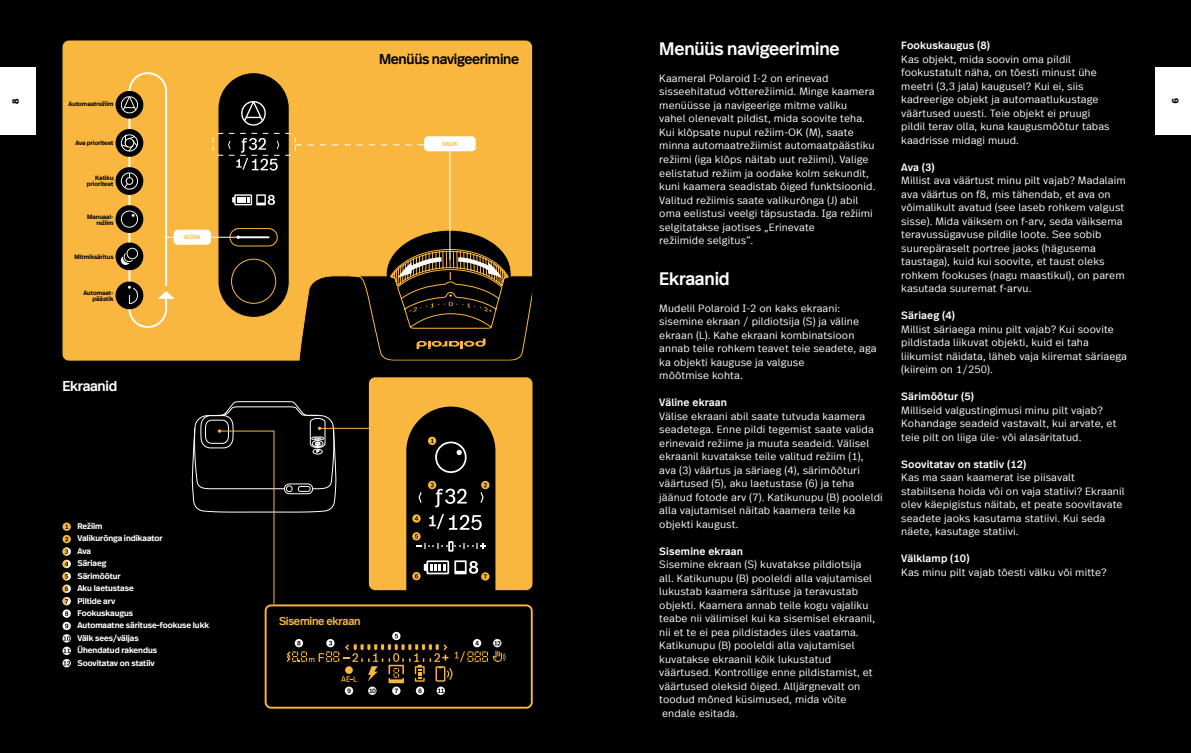
<style>
.page{position:relative;width:1191px;height:753px;background:#000}
.page>*{position:absolute;margin:0;border:0;box-sizing:border-box;transform-origin:0 0}
.t1{font:500 18px "Real Head Offc";letter-spacing:-.01em;color:#fff}
.t2{font:500 14.25px "Real Head Offc";letter-spacing:-.02em;color:#000}
.t3{font:500 14.25px "Real Head Offc";letter-spacing:-.02em;color:#fff}
.t4{font:500 11.25px "Real Head Offc";letter-spacing:-.02em;color:#fab73f}
.t5{font:300 10.5px/13.5px "Real Text Offc";letter-spacing:.01em;color:#fff}
.t6{font:500 10.5px "Real Text Offc";letter-spacing:.01em;color:#fff}
.t7{font:700 9px "Real Head Offc";color:#000}
.t8{font:600 8.25px/12.5px "Real Head Offc";color:#fff}
.t9{font:600 6.15px/6.8px "Real Head Offc";color:#000;text-align:right}
.t10{font:500 6px "Real Head Offc";color:#fab73f}
.t11{font:500 5.25px "Real Head Offc";letter-spacing:-.02em;color:#fab73f}
</style>
<div class="page">
<div style="left:0;top:67px;width:36px;height:68px;background:#fff"></div>
<div style="left:1155px;top:67px;width:36px;height:68px;background:#fff"></div>
<svg style="left:63px;top:40px;width:469px;height:320px;background:#dda237"></svg>
<svg style="left:232px;top:194px;width:43px;height:11px"></svg>
<svg style="left:239px;top:99px;width:28px;height:28px"></svg>
<svg style="left:297px;top:229px;width:235px;height:131px"></svg>
<hr style="left:167px;top:237px;width:71px;height:1px;background:#fff">
<svg style="left:229px;top:228px;width:49px;height:76px"></svg>
<hr style="left:450px;top:145px;width:1px;height:115px;background:#fff">
<svg style="left:212px;top:133px;width:248px;height:38px"></svg>
<div style="left:424px;top:136px;width:52px;height:15px;background:#fff;border-radius:4px"></div>
<svg style="left:120px;top:72px;width:55px;height:256px"></svg>
<div style="left:174px;top:230px;width:37px;height:15px;background:#fff;border-radius:4px"></div>
<svg style="left:63px;top:522px;width:8px;height:9px"></svg>
<svg style="left:65px;top:524px;width:3px;height:5px"></svg>
<svg style="left:63px;top:535px;width:8px;height:8px"></svg>
<svg style="left:65px;top:537px;width:3px;height:4px"></svg>
<svg style="left:63px;top:547px;width:8px;height:8px"></svg>
<svg style="left:63px;top:559px;width:8px;height:9px"></svg>
<svg style="left:63px;top:572px;width:8px;height:8px"></svg>
<svg style="left:63px;top:584px;width:8px;height:9px"></svg>
<svg style="left:63px;top:597px;width:8px;height:8px"></svg>
<svg style="left:63px;top:547px;width:5px;height:58px"></svg>
<svg style="left:63px;top:609px;width:8px;height:8px"></svg>
<svg style="left:65px;top:611px;width:3px;height:5px"></svg>
<svg style="left:63px;top:621px;width:8px;height:9px"></svg>
<svg style="left:65px;top:623px;width:3px;height:5px"></svg>
<svg style="left:63px;top:634px;width:8px;height:8px"></svg>
<svg style="left:64px;top:636px;width:6px;height:4px"></svg>
<svg style="left:63px;top:646px;width:8px;height:9px"></svg>
<svg style="left:64px;top:648px;width:6px;height:5px"></svg>
<svg style="left:63px;top:659px;width:8px;height:8px"></svg>
<svg style="left:64px;top:661px;width:6px;height:4px"></svg>
<svg style="left:192px;top:377px;width:341px;height:331px"></svg>
<div style="left:417px;top:51px;width:103px;height:17px;background:#fab73f"></div>
<div style="left:76px;top:85px;width:38px;height:237px;background:#fab73f"></div>
<div style="left:272px;top:608px;width:76px;height:17px;background:#000"></div>
<p class="t6" style="left:901px;top:39px;width:90px">Fookuskaugus (8)</p>
<p class="t5" style="left:901px;top:52px;width:210px">Kas objekt, mida soovin oma pildil fookustatult näha, on tõesti minust ühe meetri (3,3 jala) kaugusel? Kui ei, siis kadreerige objekt ja automaatlukustage väärtused uuesti. Teie objekt ei pruugi pildil terav olla, kuna kaugusmõõtur tabas kaadrisse midagi muud.</p>
<p class="t6" style="left:901px;top:160px;width:35px">Ava (3)</p>
<p class="t5" style="left:901px;top:174px;width:226px">Millist ava väärtust minu pilt vajab? Madalaim ava väärtus on f8, mis tähendab, et ava on võimalikult avatud (see laseb rohkem valgust sisse). Mida väiksem on f-arv, seda väiksema teravussügavuse pildile loote. See sobib suurepäraselt portree jaoks (hägusema taustaga), kuid kui soovite, et taust oleks rohkem fookuses (nagu maastikul), on parem kasutada suuremat f-arvu.</p>
<p class="t6" style="left:901px;top:309px;width:55px">Säriaeg (4)</p>
<p class="t5" style="left:901px;top:322px;width:227px">Millist säriaega minu pilt vajab? Kui soovite pildistada liikuvat objekti, kuid ei taha liikumist näidata, läheb vaja kiiremat säriaega (kiireim on 1/250).</p>
<p class="t6" style="left:901px;top:390px;width:74px">Särimõõtur (5)</p>
<p class="t5" style="left:901px;top:403px;width:217px">Milliseid valgustingimusi minu pilt vajab?<br>Kohandage seadeid vastavalt, kui arvate, et teie pilt on liiga üle- või alasäritatud.</p>
<p class="t6" style="left:901px;top:457px;width:127px">Soovitatav on statiiv (12)</p>
<p class="t5" style="left:901px;top:471px;width:225px">Kas ma saan kaamerat ise piisavalt stabiilsena hoida või on vaja statiivi? Ekraanil olev käepigistus näitab, et peate soovitavate seadete jaoks kasutama statiivi. Kui seda näete, kasutage statiivi.</p>
<p class="t6" style="left:901px;top:552px;width:70px">Välklamp (10)</p>
<p class="t5" style="left:901px;top:565px;width:207px">Kas minu pilt vajab tõesti välku või mitte?</p>
<h1 class="t1" style="left:659px;top:37px;width:182px">Menüüs navigeerimine</h1>
<p class="t5" style="left:659px;top:72px;width:218px">Kaameral Polaroid I-2 on erinevad sisseehitatud võtterežiimid. Minge kaamera menüüsse ja navigeerige mitme valiku vahel olenevalt pildist, mida soovite teha.<br>Kui klõpsate nupul režiim-OK (M), saate minna automaatrežiimist automaatpäästiku režiimi (iga klõps näitab uut režiimi). Valige eelistatud režiim ja oodake kolm sekundit, kuni kaamera seadistab õiged funktsioonid.<br>Valitud režiimis saate valikurõnga (J) abil oma eelistusi veelgi täpsustada. Iga režiimi selgitatakse jaotises „Erinevate<br>režiimide selgitus“.</p>
<h1 class="t1" style="left:659px;top:267px;width:72px">Ekraanid</h1>
<p class="t5" style="left:659px;top:301px;width:219px">Mudelil Polaroid I-2 on kaks ekraani: sisemine ekraan / pildiotsija (S) ja väline ekraan (L). Kahe ekraani kombinatsioon annab teile rohkem teavet teie seadete, aga ka objekti kauguse ja valguse<br>mõõtmise kohta.</p>
<p class="t6" style="left:659px;top:396px;width:69px">Väline ekraan</p>
<p class="t5" style="left:659px;top:409px;width:225px">Välise ekraani abil saate tutvuda kaamera seadetega. Enne pildi tegemist saate valida erinevaid režiime ja muuta seadeid. Välisel ekraanil kuvatakse teile valitud režiim (1), ava (3) väärtus ja säriaeg (4), särimõõturi väärtused (5), aku laetustase (6) ja teha jäänud fotode arv (7). Katikunupu (B) pooleldi alla vajutamisel näitab kaamera teile ka objekti kaugust.</p>
<p class="t6" style="left:659px;top:544px;width:85px">Sisemine ekraan</p>
<p class="t5" style="left:659px;top:558px;width:217px">Sisemine ekraan (S) kuvatakse pildiotsija all. Katikunupu (B) pooleldi alla vajutamisel lukustab kaamera särituse ja teravustab objekti. Kaamera annab teile kogu vajaliku teabe nii välimisel kui ka sisemisel ekraanil, nii et te ei pea pildistades üles vaatama.<br>Katikunupu (B) pooleldi alla vajutamisel kuvatakse ekraanil kõik lukustatud väärtused. Kontrollige enne pildistamist, et väärtused oleksid õiged. Alljärgnevalt on toodud mõned küsimused, mida võite endale esitada.</p>
<h2 class="t2" style="left:379px;top:50px;width:141px">Menüüs navigeerimine</h2>
<p class="t7" style="left:10px;top:104px;width:7px;rotate:-90deg">8</p>
<p class="t7" style="left:1181px;top:98px;width:7px;rotate:90deg">9</p>
<p class="t9" style="left:69px;top:101px;width:46px">Automaatrežiim</p>
<p class="t9" style="left:75px;top:140px;width:40px">Ava prioriteet</p>
<p class="t9" style="left:87px;top:174px;width:28px">Katiku prioriteet</p>
<p class="t10" style="left:442px;top:140px;width:17px">VALIK</p>
<p class="t9" style="left:87px;top:213px;width:28px">Manuaal&shy;režiim</p>
<p class="t11" style="left:184px;top:234px;width:18px">REŽIIM</p>
<p class="t9" style="left:75px;top:253px;width:40px">Mitmiksäritus</p>
<p class="t9" style="left:83px;top:289px;width:32px">Automaat&shy;päästik</p>
<h2 class="t3" style="left:63px;top:377px;width:56px">Ekraanid</h2>
<p class="t8" style="left:77px;top:520px;width:133px">Režiim<br>Valikurõnga indikaator<br>Ava<br>Säriaeg<br>Särimõõtur<br>Aku laetustase<br>Piltide arv<br>Fookuskaugus<br>Automaatne särituse-fookuse lukk<br>Välk sees/väljas<br>Ühendatud rakendus<br>Soovitatav on statiiv</p>
<p class="t4" style="left:279px;top:613px;width:83px">Sisemine ekraan</p>
</div>
